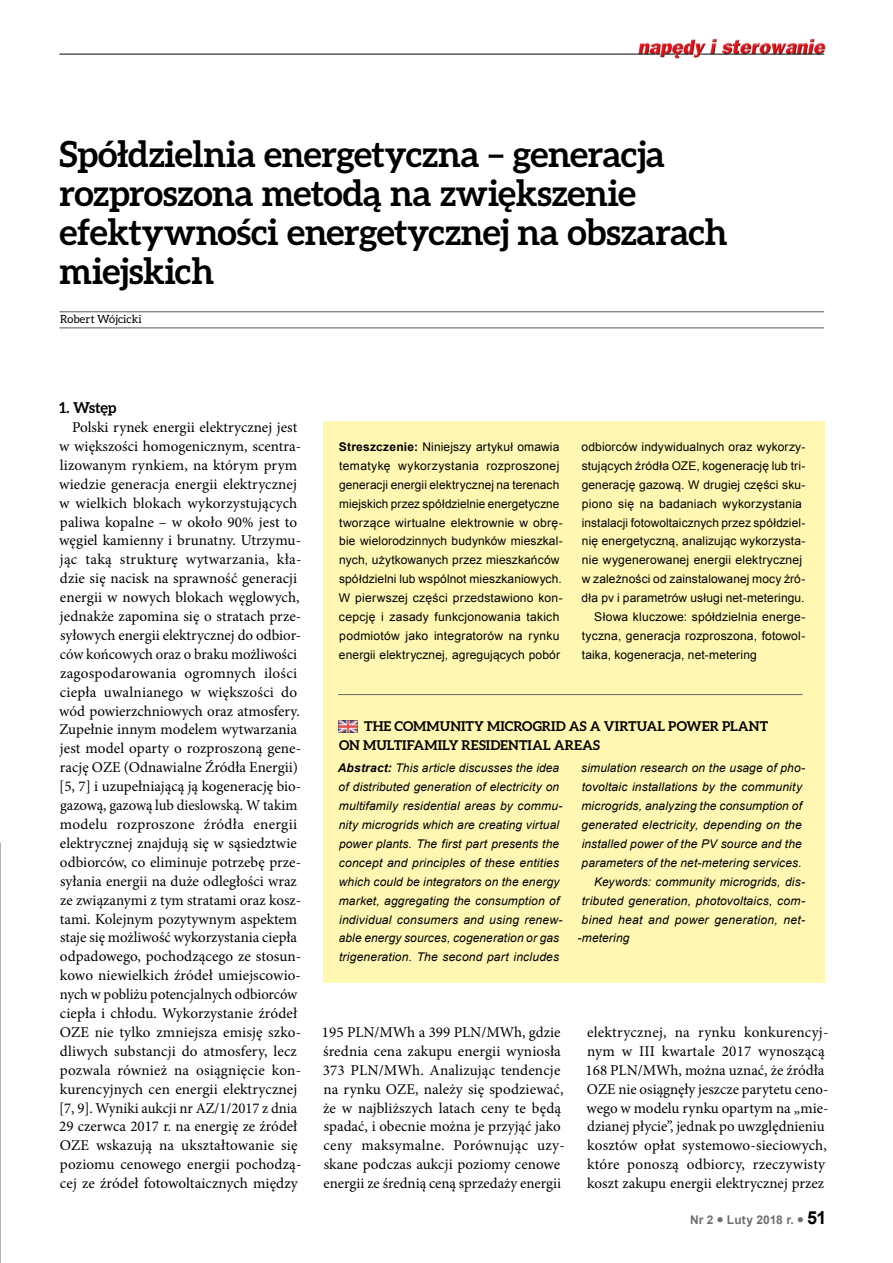
<style>
.page{position:relative;width:893px;height:1263px;background:#fff}
.page>*{position:absolute;margin:0;border:0;box-sizing:border-box;transform-origin:0 0}
.t1{font:700 36px/39px "Aleo";letter-spacing:-.005em;color:#000}
.t2{font:15px/18.9px "Minion Pro";letter-spacing:.005em;color:#000}
.t3{font:700 15px "Aleo";letter-spacing:-.015em;color:#000}
.t4{font:700 13.5px/18.9px "Aleo";letter-spacing:.005em;color:#000}
.t5{font:12px/18.9px "Arial";letter-spacing:.015em;color:#000}
.t6{font:italic 12px/18.9px "Arial";letter-spacing:.015em;color:#000}
.t7{font:700 12px "Arial";letter-spacing:.015em;color:#706f6f}
.t8{font:11.25px "Aleo";letter-spacing:.01em;color:#000}
.s1{font-weight:700}
.s2{font-size:18px;color:#000}
</style>
<div class="page">
<img style="left:636px;top:38px;width:190px;height:21px">
<hr style="left:60px;top:54px;width:600px;height:1px;background:#000">
<svg style="left:665px;top:54px;width:28px;height:1px"></svg>
<hr style="left:700px;top:54px;width:124px;height:1px;background:#000">
<hr style="left:60px;top:311px;width:764px;height:1px;background:#575756">
<hr style="left:60px;top:328px;width:764px;height:1px;background:#575756">
<div style="left:323px;top:421px;width:501px;height:561px;background:#fff7b2"></div>
<hr style="left:338px;top:694px;width:465px;height:1px;background:#686868">
<img style="left:339px;top:720px;width:19px;height:12px">
<svg style="left:0;top:843px;width:1px;height:420px"></svg>
<h1 class="t1" style="left:60px;top:134px;width:670px">Spółdzielnia energetyczna – generacja rozproszona metodą na zwiększenie efektywności energetycznej na obszarach miejskich</h1>
<p class="t8" style="left:60px;top:313px;width:83px">Robert Wójcicki</p>
<p class="t3" style="left:59px;top:399px;width:59px">1. Wstęp</p>
<p class="t2" style="left:59px;top:418px;width:244px;text-align:center">Polski rynek energii elektrycznej jest<br>w większości homogenicznym, scentra&shy;lizowanym rynkiem, na którym prym wiedzie generacja energii elektrycznej w wielkich blokach wykorzystujących paliwa kopalne – w około 90% jest to węgiel kamienny i brunatny. Utrzymu&shy;jąc taką strukturę wytwarzania, kła&shy;dzie się nacisk na sprawność generacji energii w nowych blokach węglowych, jednakże zapomina się o stratach prze&shy;syłowych energii elektrycznej do odbior&shy;ców końcowych oraz o braku możliwości zagospodarowania ogromnych ilości ciepła uwalnianego w większości do wód powierzchniowych oraz atmosfery.<br>Zupełnie innym modelem wytwarzania jest model oparty o rozproszoną gene&shy;rację OZE (Odnawialne Źródła Energii) [5, 7] i uzupełniającą ją kogenerację bio&shy;gazową, gazową lub dieslowską. W takim modelu rozproszone źródła energii elektrycznej znajdują się w sąsiedztwie odbiorców, co eliminuje potrzebę prze&shy;syłania energii na duże odległości wraz ze związanymi z tym stratami oraz kosz&shy;tami. Kolejnym pozytywnym aspektem staje się możliwość wykorzystania ciepła odpadowego, pochodzącego ze stosun&shy;kowo niewielkich źródeł umiejscowio&shy;nych w pobliżu potencjalnych odbiorców ciepła i chłodu. Wykorzystanie źródeł OZE nie tylko zmniejsza emisję szko&shy;dliwych substancji do atmosfery, lecz pozwala również na osiągnięcie kon&shy;kurencyjnych cen energii elektrycznej [7, 9]. Wyniki aukcji nr AZ/1/2017 z dnia 29 czerwca 2017 r. na energię ze źródeł OZE wskazują na ukształtowanie się poziomu cenowego energii pochodzą&shy;cej ze źródeł fotowoltaicznych między</p>
<p class="t5" style="left:339px;top:437px;width:225px"><span class="s1">Streszczenie:</span> Niniejszy artykuł omawia tematykę wykorzystania rozproszonej generacji energii elektrycznej na terenach miejskich przez spółdzielnie energetyczne tworzące wirtualne elektrownie w obrę&shy;bie wielorodzinnych budynków mieszkal&shy;nych, użytkowanych przez mieszkańców spółdzielni lub wspólnot mieszkaniowych.<br>W pierwszej części przedstawiono kon&shy;cepcję i zasady funkcjonowania takich podmiotów jako integratorów na rynku energii elektrycznej, agregujących pobór</p>
<p class="t5" style="left:582px;top:437px;width:225px">odbiorców indywidualnych oraz wykorzy-</p>
<p class="t5" style="left:582px;top:456px;width:225px">stujących źródła OZE, kogenerację lub tri-</p>
<p class="t5" style="left:582px;top:475px;width:225px">generację gazową. W drugiej części sku-</p>
<p class="t5" style="left:582px;top:494px;width:222px">piono się na badaniach wykorzystania</p>
<p class="t5" style="left:582px;top:513px;width:225px">instalacji fotowoltaicznych przez spółdziel-</p>
<p class="t5" style="left:582px;top:532px;width:225px">nię energetyczną, analizując wykorzysta-</p>
<p class="t5" style="left:582px;top:551px;width:222px">nie wygenerowanej energii elektrycznej</p>
<p class="t5" style="left:582px;top:570px;width:225px">w zależności od zainstalowanej mocy źró-</p>
<p class="t5" style="left:582px;top:589px;width:224px">dła pv i parametrów usługi net-meteringu.</p>
<p class="t5" style="left:594px;top:607px;width:213px">Słowa kluczowe: spółdzielnia energe-</p>
<p class="t5" style="left:582px;top:626px;width:225px">tyczna, generacja rozproszona, fotowol-</p>
<p class="t5" style="left:582px;top:645px;width:176px">taika, kogeneracja, net-metering</p>
<p class="t4" style="left:339px;top:717px;width:427px;text-indent:25px">The community microgrid as a virtual power plant on multifamily residential areas</p>
<p class="t6" style="left:338px;top:759px;width:226px"><span class="s1">Abstract:</span> This article discusses the idea of distributed generation of electricity on multifamily residential areas by commu&shy;nity microgrids which are creating virtual power plants. The first part presents the concept and principles of these entities which could be integrators on the energy market, aggregating the consumption of individual consumers and using renew&shy;able energy sources, cogeneration or gas trigeneration. The second part includes</p>
<p class="t6" style="left:581px;top:759px;width:225px">simulation research on the usage of pho-</p>
<p class="t6" style="left:582px;top:778px;width:222px">tovoltaic installations by the community</p>
<p class="t6" style="left:581px;top:797px;width:222px">microgrids, analyzing the consumption of</p>
<p class="t6" style="left:581px;top:815px;width:222px">generated electricity, depending on the</p>
<p class="t6" style="left:582px;top:834px;width:222px">installed power of the PV source and the</p>
<p class="t6" style="left:582px;top:853px;width:222px">parameters of the net-metering services.</p>
<p class="t6" style="left:594px;top:872px;width:213px">Keywords: community microgrids, dis-</p>
<p class="t6" style="left:582px;top:891px;width:225px">tributed generation, photovoltaics, com-</p>
<p class="t6" style="left:582px;top:910px;width:225px">bined heat and power generation, net-</p>
<p class="t6" style="left:577px;top:929px;width:54px">-metering</p>
<p class="t2" style="left:322px;top:1023px;width:244px">195 PLN/MWh a 399 PLN/MWh, gdzie średnia cena zakupu energii wyniosła 373 PLN/MWh. Analizując tendencje na rynku OZE, należy się spodziewać, że w najbliższych latach ceny te będą spadać, i obecnie można je przyjąć jako ceny maksymalne. Porównując uzy&shy;skane podczas aukcji poziomy cenowe energii ze średnią ceną sprzedaży energii</p>
<p class="t2" style="left:586px;top:1023px;width:244px">elektrycznej, na rynku konkurencyj&shy;nym w III kwartale 2017 wynoszącą 168 PLN/MWh, można uznać, że źródła OZE nie osiągnęły jeszcze parytetu ceno&shy;wego w modelu rynku opartym na „mie&shy;dzianej płycie”, jednak po uwzględnieniu kosztów opłat systemowo-sieciowych, które ponoszą odbiorcy, rzeczywisty koszt zakupu energii elektrycznej przez</p>
<p class="t7" style="left:690px;top:1212px;width:138px">Nr 2 ● Luty 2018 r. ● <span class="s2">51</span></p>
</div>
